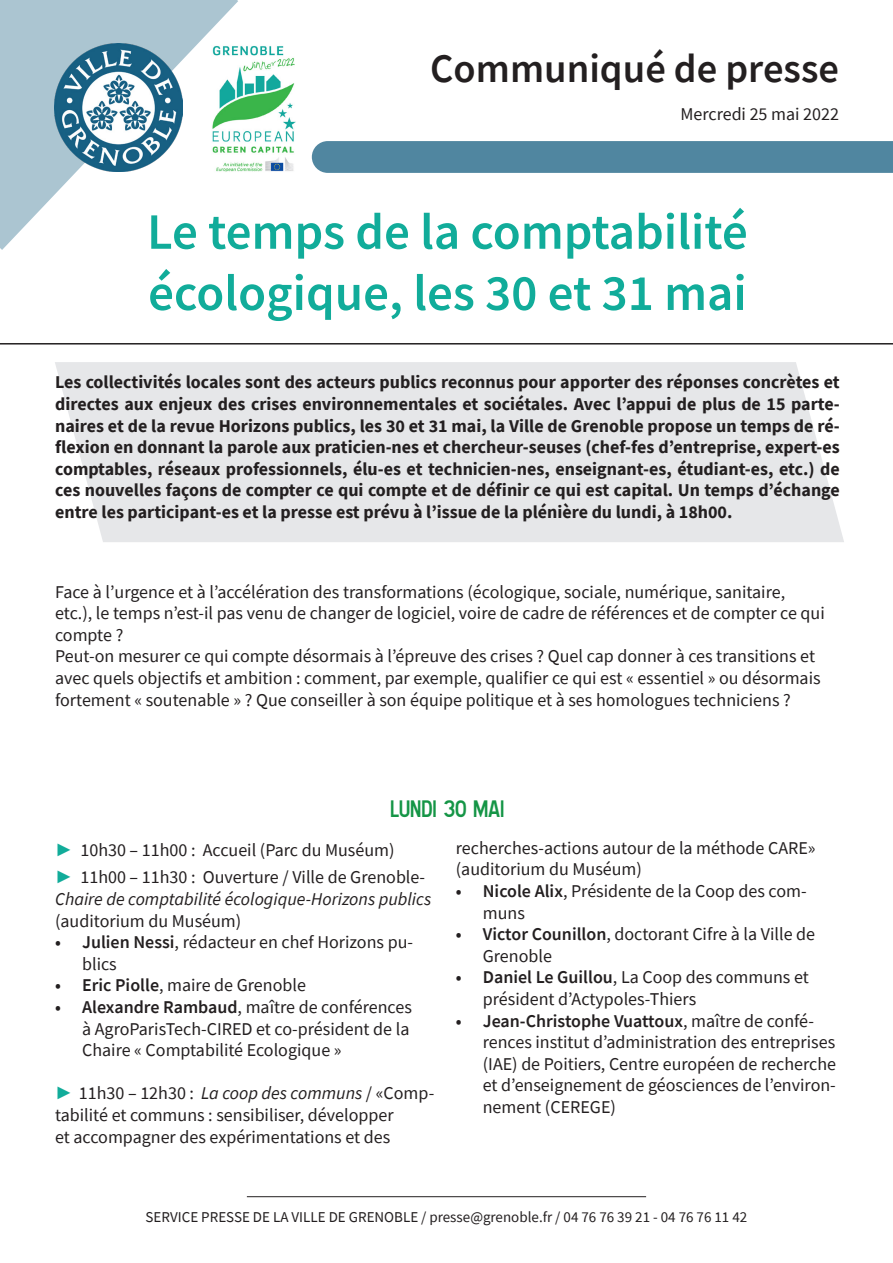
<style>
.page{position:relative;width:893px;height:1263px;background:#fff}
.page>*{position:absolute;margin:0;border:0;box-sizing:border-box;transform-origin:0 0}
.t1{font:600 51px/61.2px "Source Sans Pro";color:#11ac9a}
.t2{font:600 40.5px "Source Sans Pro";color:#231f20}
.t3{font:21px "Caracteres L2";color:#159546}
.t4{font:18px/21.6px "Source Sans Pro";color:#231f20}
.t5{font:700 18px/21.6px "Source Sans Pro";color:#231f20;text-align:justify}
.t6{font:15px "Source Sans Pro";color:#231f20}
.s1{font-family:"Arial";font-weight:900;color:#11ac9a}
.s2{font-style:italic}
.s3{font-weight:600}
</style>
<div class="page">
<svg style="left:0;top:0;width:238px;height:250px"></svg>
<hr style="left:0;top:343px;width:893px;height:1px;background:#231f20">
<hr style="left:247px;top:1196px;width:399px;height:1px;background:#231f20">
<img style="left:54px;top:43px;width:129px;height:129px">
<div style="left:312px;top:141px;width:581px;height:32px;background:#5086a0"></div>
<div style="left:55px;top:362px;width:789px;height:180px;background:#e6e7e9"></div>
<img style="left:211px;top:42px;width:85px;height:135px">
<p class="t2" style="left:430px;top:42px;width:410px">Communiqué de presse</p>
<p class="t4" style="left:680px;top:103px;width:160px">Mercredi 25 mai 2022</p>
<p class="t1" style="left:147px;top:201px;width:602px">Le temps de la comptabilité écologique, les 30 et 31 mai</p>
<p class="t5" style="left:55px;top:371px;width:786px">Les collectivités locales sont des acteurs publics reconnus pour apporter des réponses concrètes et directes aux enjeux des crises environnementales et sociétales. Avec l’appui de plus de 15 parte&shy;naires et de la revue Horizons publics, les 30 et 31 mai, la Ville de Grenoble propose un temps de ré&shy;flexion en donnant la parole aux praticien-nes et chercheur-seuses (chef-fes d’entreprise, expert-es comptables, réseaux professionnels, élu-es et technicien-nes, enseignant-es, étudiant-es, etc.) de ces nouvelles façons de compter ce qui compte et de définir ce qui est capital. Un temps d’échange entre les participant-es et la presse est prévu à l’issue de la plénière du lundi, à 18h00.</p>
<p class="t4" style="left:55px;top:581px;width:771px">Face à l’urgence et à l’accélération des transformations (écologique, sociale, numérique, sanitaire, etc.), le temps n’est-il pas venu de changer de logiciel, voire de cadre de références et de compter ce qui compte ?</p>
<p class="t4" style="left:55px;top:645px;width:767px">Peut-on mesurer ce qui compte désormais à l’épreuve des crises ? Quel cap donner à ces transitions et avec quels objectifs et ambition : comment, par exemple, qualifier ce qui est « essentiel » ou désormais fortement « soutenable » ? Que conseiller à son équipe politique et à ses homologues techniciens ?</p>
<p class="t3" style="left:390px;top:796px;width:116px">LUNDI 30 MAI</p>
<p class="t4" style="left:55px;top:839px;width:341px"><span class="s1">►</span> 10h30 – 11h00 : Accueil (Parc du Muséum)</p>
<p class="t4" style="left:55px;top:866px;width:378px"><span class="s1">►</span> 11h00 – 11h30 : Ouverture / Ville de Grenoble-<br><span class="s2">Chaire de comptabilité écologique-Horizons publics </span>(auditorium du Muséum)</p>
<p class="t4" style="left:82px;top:931px;width:332px;text-indent:-27px"><span class="s3">• Julien Nessi</span>, rédacteur en chef Horizons pu&shy;blics</p>
<p class="t4" style="left:55px;top:974px;width:252px"><span class="s3">• Eric Piolle</span>, maire de Grenoble</p>
<p class="t4" style="left:82px;top:996px;width:331px;text-indent:-27px"><span class="s3">• Alexandre Rambaud</span>, maître de conférences à AgroParisTech-CIRED et co-président de la<br>Chaire « Comptabilité Ecologique »</p>
<p class="t4" style="left:55px;top:1082px;width:381px"><span class="s1">►</span> 11h30 – 12h30 : <span class="s2">La coop des communs</span> / «Comp&shy;tabilité et communs : sensibiliser, développer<br>et accompagner des expérimentations et des</p>
<p class="t4" style="left:456px;top:837px;width:361px">recherches-actions autour de la méthode CARE» (auditorium du Muséum)</p>
<p class="t4" style="left:483px;top:880px;width:325px;text-indent:-27px"><span class="s3">• Nicole Alix</span>, Présidente de la Coop des com&shy;muns</p>
<p class="t4" style="left:483px;top:923px;width:334px;text-indent:-27px"><span class="s3">• Victor Counillon</span>, doctorant Cifre à la Ville de<br>Grenoble</p>
<p class="t4" style="left:483px;top:966px;width:328px;text-indent:-27px"><span class="s3">• Daniel Le Guillou</span>, La Coop des communs et président d’Actypoles-Thiers</p>
<p class="t4" style="left:483px;top:1010px;width:355px;text-indent:-27px"><span class="s3">• Jean-Christophe Vuattoux</span>, maître de confé&shy;rences institut d’administration des entreprises (IAE) de Poitiers, Centre européen de recherche et d’enseignement de géosciences de l’environ&shy;nement (CEREGE)</p>
<p class="t6" style="left:146px;top:1207px;width:603px">SERVICE PRESSE DE LA VILLE DE GRENOBLE / presse@grenoble.fr / 04 76 76 39 21 - 04 76 76 11 42</p>
</div>
